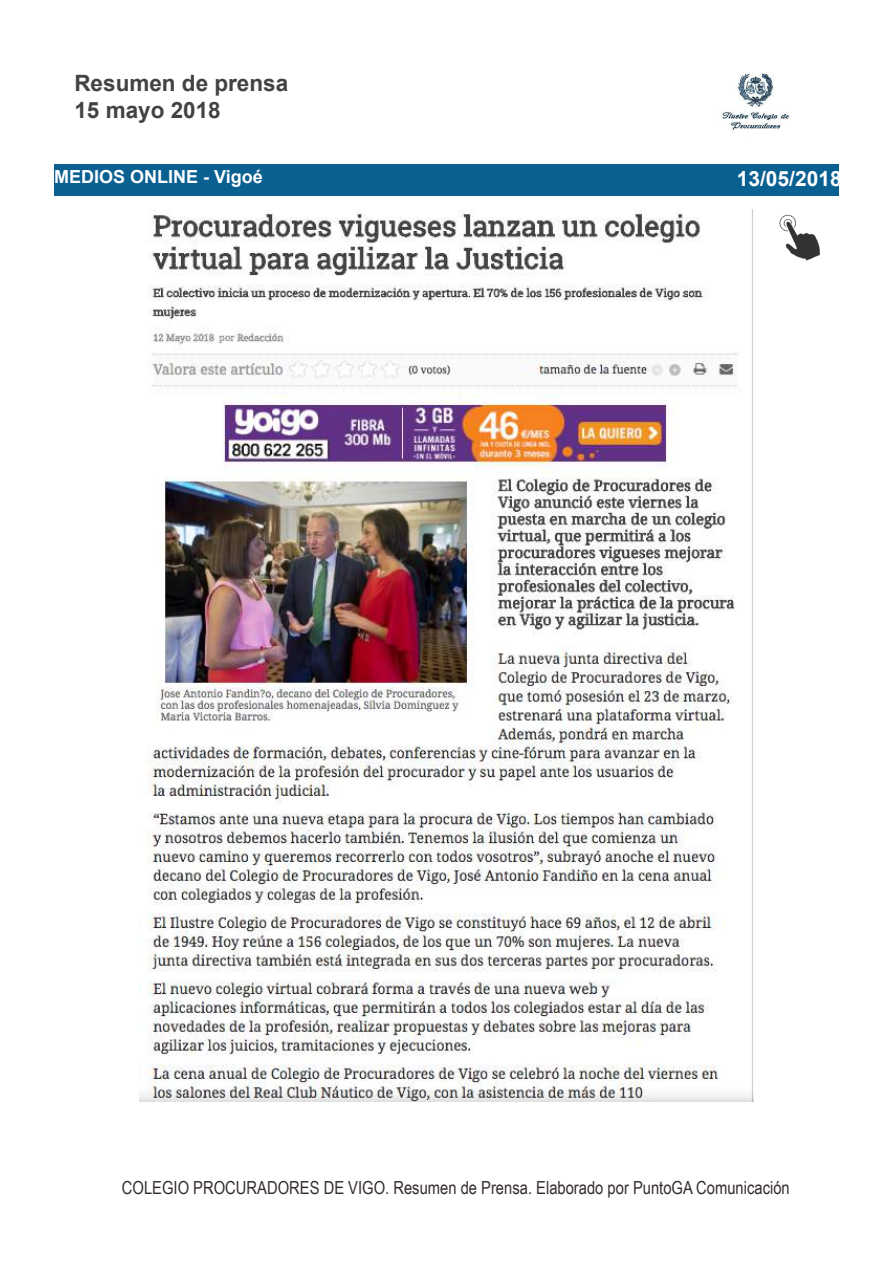
<style>
.page{position:relative;width:893px;height:1263px;background:#fff}
.page>*{position:absolute;margin:0;border:0;box-sizing:border-box;transform-origin:0 0}
.t1{font:700 22.5px/27px "Arial";color:#414243}
.t2{font:700 21px "Arial";color:#fff}
.t3{font:18px "Arial Narrow";color:#342c2b}
.t4{font:700 18px "Arial";color:#fff}
</style>
<div class="page">
<div style="left:54px;top:164px;width:785px;height:32px;background:#0a6091"></div>
<img style="left:721px;top:72px;width:69px;height:58px">
<img style="left:139px;top:209px;width:615px;height:892px">
<img style="left:779px;top:214px;width:41px;height:47px">
<p class="t1" style="left:74px;top:70px;width:215px">Resumen de prensa<br>15 mayo 2018</p>
<p class="t4" style="left:54px;top:165px;width:210px">MEDIOS ONLINE - Vigoé</p>
<p class="t2" style="left:737px;top:165px;width:107px">13/05/2018</p>
<p class="t3" style="left:122px;top:1174px;width:669px">COLEGIO PROCURADORES DE VIGO. Resumen de Prensa. Elaborado por PuntoGA Comunicación</p>
</div>
